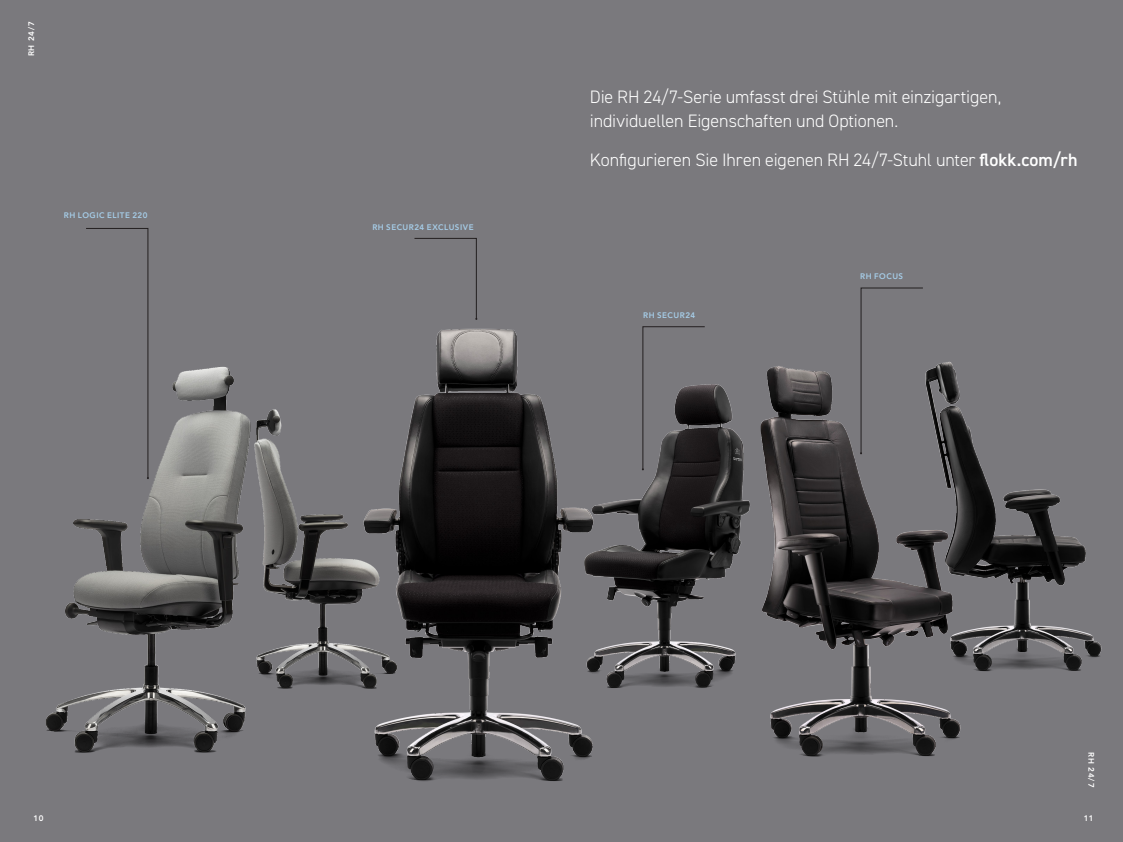
<style>
.page{position:relative;width:1123px;height:842px;background:#7a797d}
.page>*{position:absolute;margin:0;border:0;box-sizing:border-box;transform-origin:0 0}
.Preamble_intro_text{font:300 18px/24px "DIN2014";letter-spacing:-.005em;color:#fff}
.Intermediate_headlin{font:800 8px "Avenir LT Std";letter-spacing:.065em;color:#a5cce7}
.Intermediate_headlin-2{font:800 8px "Avenir LT Std";letter-spacing:.1em;color:#fff}
.s1{font-weight:600}
</style>
<div class="page">
<svg style="left:86px;top:228px;width:63px;height:103px"></svg>
<img style="left:46px;top:331px;width:200px;height:422px">
<img style="left:228px;top:392px;width:93px;height:310px">
<img style="left:321px;top:328px;width:272px;height:453px">
<svg style="left:414px;top:238px;width:63px;height:82px"></svg>
<img style="left:558px;top:356px;width:169px;height:348px">
<img style="left:995px;top:489px;width:107px;height:182px">
<img style="left:727px;top:361px;width:268px;height:396px">
<svg style="left:860px;top:287px;width:63px;height:167px"></svg>
<svg style="left:642px;top:326px;width:63px;height:144px"></svg>
<p class="Intermediate_headlin-2" style="left:27px;top:56px;width:37px;rotate:-90deg">RH 24/7</p>
<p class="Intermediate_headlin" style="left:64px;top:210px;width:85px">RH LOGIC ELITE 220</p>
<p class="Intermediate_headlin" style="left:372px;top:222px;width:103px">RH SECUR24 EXCLUSIVE</p>
<p class="Preamble_intro_text" style="left:590px;top:85px;width:413px">Die RH 24/7-Serie umfasst drei Stühle mit einzigartigen, individuellen Eigenschaften und Optionen.</p>
<p class="Preamble_intro_text" style="left:590px;top:147px;width:489px">Konfigurieren Sie Ihren eigenen RH 24/7-Stuhl unter <span class="s1">flokk.com/rh</span></p>
<p class="Intermediate_headlin" style="left:643px;top:311px;width:54px">RH SECUR24</p>
<p class="Intermediate_headlin" style="left:860px;top:272px;width:44px">RH FOCUS</p>
<p class="Intermediate_headlin-2" style="left:1096px;top:752px;width:37px;rotate:90deg">RH 24/7</p>
<p class="Intermediate_headlin-2" style="left:34px;top:813px;width:11px">10</p>
<p class="Intermediate_headlin-2" style="left:1083px;top:813px;width:11px">11</p>
</div>
